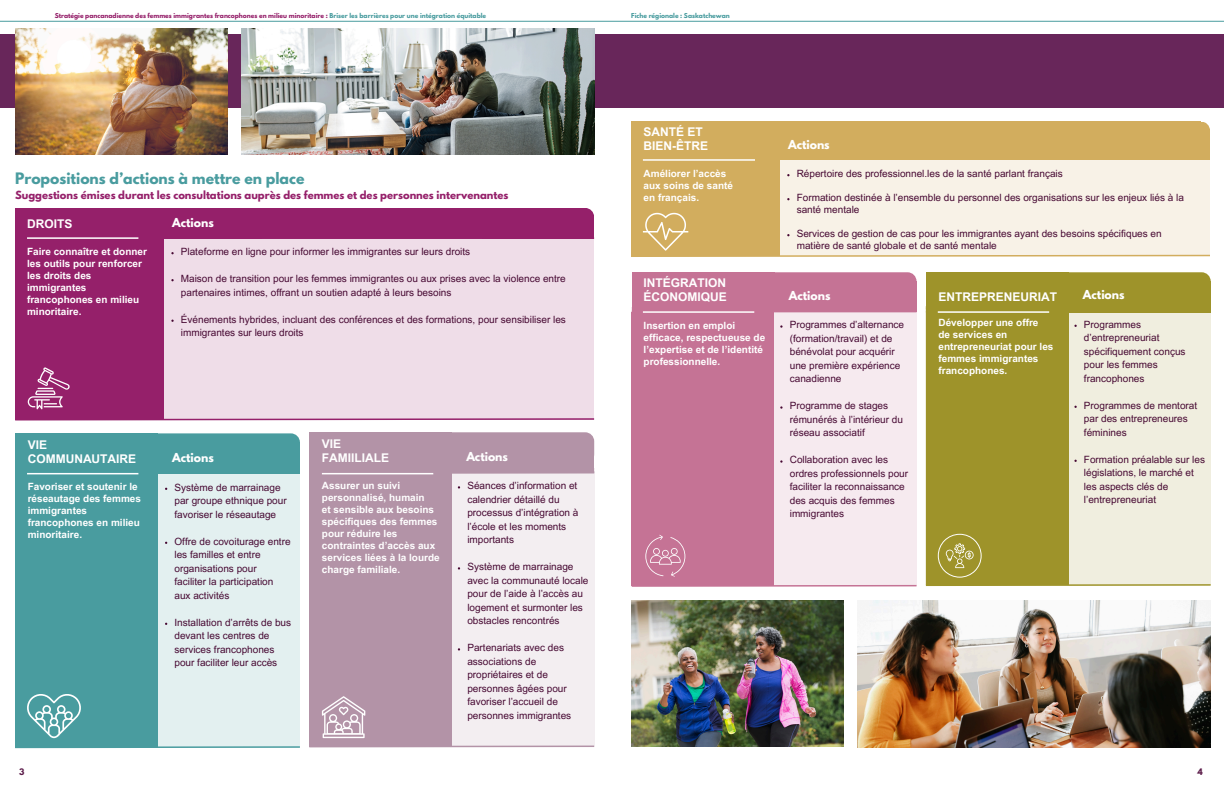
<style>
.page{position:relative;width:1224px;height:792px;background:#fff}
.page>*{position:absolute;margin:0;border:0;box-sizing:border-box;transform-origin:0 0}
.t1{font:700 14px "League Spartan";color:#499c9f}
.t2{font:700 12px/14.2px "Arial MT Pro";color:#fff}
.t3{font:700 11px "League Spartan";color:#fff}
.t4{font:10px/13.5px "Arial MT Pro";color:#460832}
.t5{font:700 10px/12px "Arial MT Pro";color:#fff}
.t6{font:700 10px "League Spartan";color:#95206a}
.t7{font:700 8px "League Spartan";color:#5c1c4a}
.t8{font:700 6px "League Spartan";color:#95206a}
.t9{font:700 6px "League Spartan";color:#499c9f}
.s1{color:#499c9f}
</style>
<div class="page">
<hr style="left:0;top:21px;width:1224px;height:1px;background:#499c9f">
<div style="left:0;top:35px;width:1224px;height:73px;background:#68265a"></div>
<img style="left:16px;top:28px;width:211px;height:127px">
<img style="left:242px;top:28px;width:353px;height:127px">
<div style="left:15px;top:234px;width:579px;height:185px;background:#efdde8"></div>
<div style="left:15px;top:239px;width:149px;height:181px;background:#95206a"></div>
<svg style="left:15px;top:418px;width:580px;height:3px"></svg>
<div style="left:15px;top:208px;width:579px;height:31px;background:#95206a;border-radius:9px"></div>
<div style="left:483px;top:216px;width:111px;height:23px;background:#95206a"></div>
<hr style="left:27px;top:237px;width:111px;height:2px;background:#fff">
<div style="left:16px;top:433px;width:284px;height:31px;background:#499c9f;border-radius:9px"></div>
<div style="left:15px;top:446px;width:285px;height:28px;background:#499c9f"></div>
<div style="left:15px;top:433px;width:143px;height:40px;background:#499c9f"></div>
<div style="left:15px;top:469px;width:285px;height:278px;background:#e3f0f0"></div>
<div style="left:15px;top:468px;width:143px;height:279px;background:#499c9f"></div>
<svg style="left:15px;top:746px;width:285px;height:3px"></svg>
<hr style="left:27px;top:473px;width:111px;height:1px;background:#fff">
<div style="left:309px;top:468px;width:285px;height:279px;background:#f3eef1"></div>
<div style="left:309px;top:473px;width:143px;height:274px;background:#b393a7"></div>
<svg style="left:309px;top:745px;width:286px;height:3px"></svg>
<div style="left:310px;top:432px;width:284px;height:31px;background:#b393a7;border-radius:9px"></div>
<div style="left:309px;top:445px;width:285px;height:28px;background:#b393a7"></div>
<div style="left:309px;top:432px;width:143px;height:40px;background:#b393a7"></div>
<svg style="left:322px;top:471px;width:273px;height:4px"></svg>
<hr style="left:322px;top:473px;width:111px;height:1px;background:#fff">
<img style="left:632px;top:601px;width:211px;height:145px">
<img style="left:858px;top:601px;width:353px;height:146px">
<div style="left:631px;top:146px;width:579px;height:110px;background:#f8f2e7"></div>
<div style="left:631px;top:151px;width:149px;height:105px;background:#d2ad5e"></div>
<div style="left:631px;top:122px;width:579px;height:30px;background:#d2ad5e;border-radius:9px"></div>
<hr style="left:643px;top:159px;width:112px;height:2px;background:#fff">
<div style="left:632px;top:307px;width:285px;height:279px;background:#f6eaef"></div>
<div style="left:632px;top:312px;width:142px;height:274px;background:#c57395"></div>
<svg style="left:631px;top:584px;width:286px;height:3px"></svg>
<div style="left:632px;top:272px;width:284px;height:31px;background:#c57395;border-radius:9px"></div>
<div style="left:632px;top:285px;width:285px;height:26px;background:#c57395"></div>
<div style="left:801px;top:282px;width:116px;height:23px;background:#c57395"></div>
<div style="left:632px;top:272px;width:142px;height:40px;background:#c57395"></div>
<hr style="left:632px;top:311px;width:285px;height:1px;background:#c57395">
<hr style="left:643px;top:311px;width:111px;height:2px;background:#fff">
<div style="left:926px;top:306px;width:285px;height:279px;background:#f0eedf"></div>
<div style="left:926px;top:311px;width:142px;height:274px;background:#9e932a"></div>
<svg style="left:925px;top:583px;width:286px;height:4px"></svg>
<div style="left:926px;top:272px;width:285px;height:31px;background:#9e932a;border-radius:9px"></div>
<div style="left:926px;top:285px;width:285px;height:28px;background:#9e932a"></div>
<div style="left:926px;top:272px;width:143px;height:40px;background:#9e932a"></div>
<hr style="left:938px;top:311px;width:111px;height:2px;background:#fff">
<div style="left:780px;top:133px;width:430px;height:27px;background:#d2ad5e"></div>
<svg style="left:28px;top:367px;width:42px;height:42px"></svg>
<svg style="left:322px;top:696px;width:43px;height:42px"></svg>
<svg style="left:645px;top:535px;width:40px;height:42px"></svg>
<svg style="left:938px;top:534px;width:43px;height:43px"></svg>
<svg style="left:27px;top:694px;width:54px;height:44px"></svg>
<svg style="left:631px;top:213px;width:579px;height:44px"></svg>
<p class="t8" style="left:55px;top:13px;width:433px">Stratégie pancanadienne des femmes immigrantes francophones en milieu minoritaire : <span class="s1">Briser les barrières pour une intégration équitable</span></p>
<h2 class="t9" style="left:631px;top:13px;width:100px">Fiche régionale : Saskatchewan</h2>
<p class="t1" style="left:15px;top:171px;width:291px">Propositions d’actions à mettre en place</p>
<h2 class="t6" style="left:15px;top:190px;width:495px">Suggestions émises durant les consultations auprès des femmes et des personnes intervenantes</h2>
<p class="t2" style="left:27px;top:218px;width:47px">DROITS</p>
<p class="t5" style="left:27px;top:247px;width:121px">Faire connaître et donner les outils pour renforcer les droits des immigrantes francophones en milieu minoritaire.</p>
<p class="t3" style="left:172px;top:217px;width:43px">Actions</p>
<p class="t4" style="left:181px;top:246px;width:291px">Plateforme en ligne pour informer les immigrantes sur leurs droits</p>
<p class="t4" style="left:181px;top:273px;width:386px">Maison de transition pour les femmes immigrantes ou aux prises avec la violence entre partenaires intimes, offrant un soutien adapté à leurs besoins</p>
<p class="t4" style="left:181px;top:314px;width:387px">Événements hybrides, incluant des conférences et des formations, pour sensibiliser les immigrantes sur leurs droits</p>
<p class="t2" style="left:28px;top:439px;width:110px">VIE<br>COMMUNAUTAIRE</p>
<p class="t5" style="left:28px;top:482px;width:115px">Favoriser et soutenir le réseautage des femmes immigrantes francophones en milieu minoritaire.</p>
<h2 class="t2" style="left:322px;top:438px;width:69px">VIE<br>FAMIILIALE</h2>
<h4 class="t5" style="left:322px;top:481px;width:104px">Assurer un suivi personnalisé, humain</h4>
<p class="t5" style="left:322px;top:505px;width:119px">et sensible aux besoins spécifiques des femmes pour réduire les contraintes d’accès aux services liées à la lourde charge familiale.</p>
<p class="t3" style="left:172px;top:452px;width:43px">Actions</p>
<h2 class="t3" style="left:466px;top:451px;width:43px">Actions</h2>
<p class="t4" style="left:467px;top:480px;width:113px">Séances d’information et calendrier détaillé du processus d’intégration à l’école et les moments importants</p>
<h3 class="t4" style="left:467px;top:561px;width:123px">Système de marrainage avec la communauté locale pour de l’aide à l’accès au logement et surmonter les obstacles rencontrés</h3>
<h3 class="t4" style="left:467px;top:642px;width:105px">Partenariats avec des associations de propriétaires et de personnes âgées pour favoriser l’accueil de personnes immigrantes</h3>
<p class="t4" style="left:175px;top:482px;width:114px">Système de marrainage par groupe ethnique pour favoriser le réseautage</p>
<p class="t4" style="left:175px;top:536px;width:118px">Offre de covoiturage entre les familles et entre organisations pour faciliter la participation aux activités</p>
<p class="t4" style="left:175px;top:617px;width:118px">Installation d’arrêts de bus devant les centres de services francophones pour faciliter leur accès</p>
<p class="t2" style="left:644px;top:126px;width:66px">SANTÉ ET<br>BIEN-ÊTRE</p>
<p class="t5" style="left:644px;top:169px;width:91px">Améliorer l’accès aux soins de santé</p>
<p class="t5" style="left:644px;top:193px;width:57px">en français.</p>
<p class="t2" style="left:644px;top:277px;width:85px">INTÉGRATION<br>ÉCONOMIQUE</p>
<p class="t5" style="left:644px;top:321px;width:123px">Insertion en emploi efficace, respectueuse de l’expertise et de l’identité professionnelle.</p>
<h4 class="t3" style="left:788px;top:139px;width:43px">Actions</h4>
<p class="t4" style="left:797px;top:168px;width:268px">Répertoire des professionnel.les de la santé parlant français</p>
<p class="t4" style="left:797px;top:193px;width:389px;line-height:12px">Formation destinée à l’ensemble du personnel des organisations sur les enjeux liés à la santé mentale</p>
<p class="t4" style="left:797px;top:229px;width:367px;line-height:12px">Services de gestion de cas pour les immigrantes ayant des besoins spécifiques en matière de santé globale et de santé mentale</p>
<h4 class="t3" style="left:789px;top:290px;width:43px">Actions</h4>
<p class="t4" style="left:790px;top:319px;width:116px">Programmes d’alternance (formation/travail) et de bénévolat pour acquérir une première expérience canadienne</p>
<p class="t4" style="left:790px;top:400px;width:115px">Programme de stages rémunérés à l’intérieur du réseau associatif</p>
<p class="t4" style="left:790px;top:454px;width:120px">Collaboration avec les ordres professionnels pour faciliter la reconnaissance des acquis des femmes immigrantes</p>
<p class="t3" style="left:1083px;top:290px;width:43px">Actions</p>
<p class="t4" style="left:1084px;top:319px;width:103px">Programmes d’entrepreneuriat spécifiquement conçus pour les femmes francophones</p>
<p class="t4" style="left:1084px;top:400px;width:115px">Programmes de mentorat par des entrepreneures féminines</p>
<p class="t4" style="left:1084px;top:454px;width:123px">Formation préalable sur les législations, le marché et les aspects clés de l’entrepreneuriat</p>
<h4 class="t2" style="left:939px;top:291px;width:120px">ENTREPRENEURIAT</h4>
<h3 class="t5" style="left:939px;top:318px;width:116px">Développer une offre<br>de services en entrepreneuriat pour les femmes immigrantes francophones.</h3>
<p class="t7" style="left:19px;top:768px;width:7px">3</p>
<p class="t7" style="left:1198px;top:768px;width:7px">4</p>
</div>
